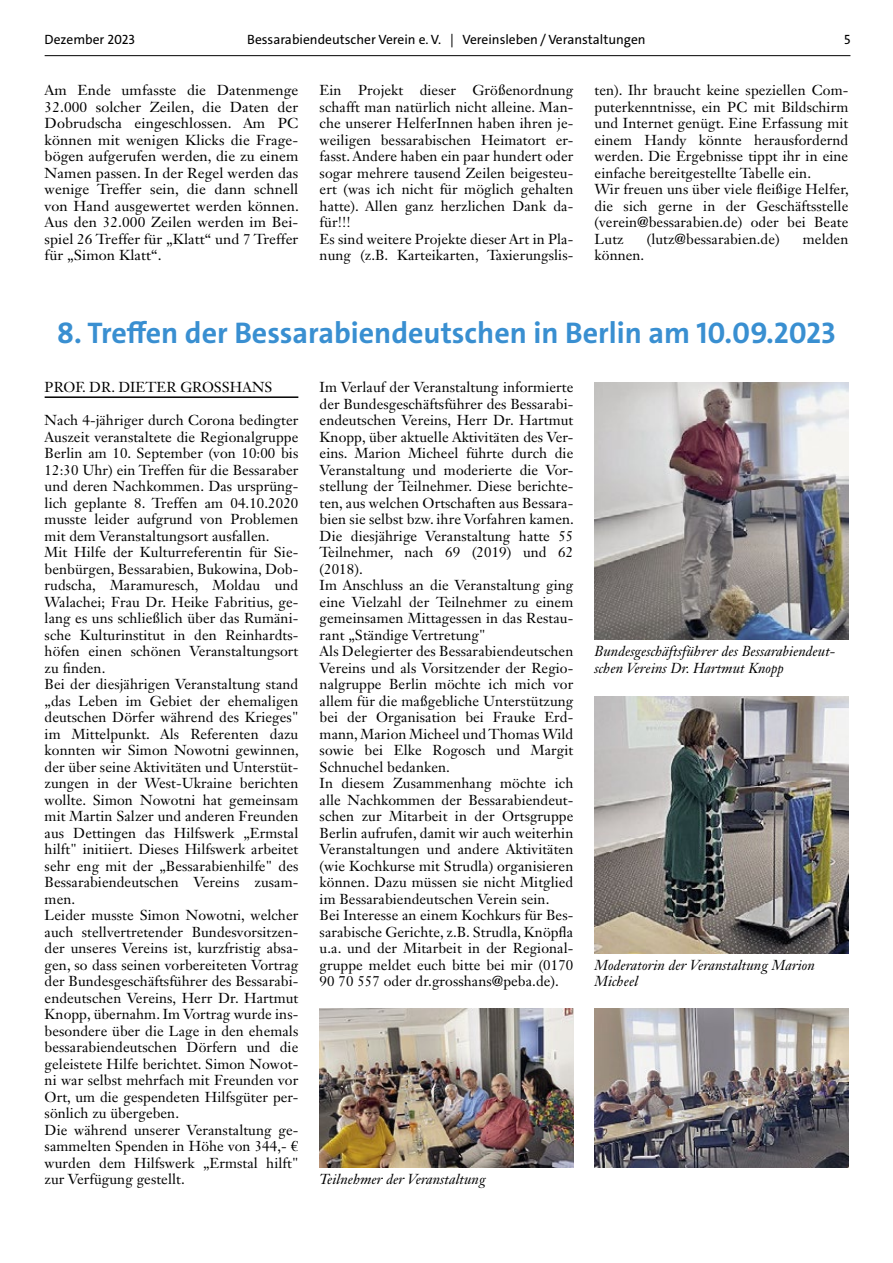
<style>
.page{position:relative;width:893px;height:1263px;background:#fff}
.page>*{position:absolute;margin:0;border:0;box-sizing:border-box;transform-origin:0 0}
.t1{font:700 30px "The Sans";color:#398fd1}
.t2{font:14.25px/16.5px "Janson Text LT Std";letter-spacing:.005em;color:#000}
.t3{font:14.25px/16.5px "Janson Text LT Std";letter-spacing:.005em;color:#000;text-align:justify;scale:1.04 1}
.t4{font:italic 14.25px/16.5px "Janson Text LT Std";letter-spacing:.005em;color:#000}
.t5{font:13.5px "The Sans";color:#000}
</style>
<div class="page">
<hr style="left:45px;top:55px;width:805px;height:1px;background:#000">
<hr style="left:45px;top:396px;width:253px;height:2px;background:#000">
<img style="left:595px;top:382px;width:253px;height:258px">
<img style="left:595px;top:696px;width:253px;height:257px">
<img style="left:320px;top:1008px;width:253px;height:160px">
<img style="left:595px;top:1008px;width:253px;height:160px">
<p class="t5" style="left:45px;top:31px;width:92px">Dezember 2023</p>
<p class="t5" style="left:247px;top:31px;width:400px">Bessarabiendeutscher Verein e. V. | Vereinsleben / Veranstaltungen</p>
<p class="t5" style="left:844px;top:31px;width:8px">5</p>
<p class="t3" style="left:45px;top:82px;width:246px">Am Ende umfasste die Datenmenge 32.000 solcher Zeilen, die Daten der Dobrudscha eingeschlossen. Am PC können mit wenigen Klicks die Frage&shy;bögen aufgerufen werden, die zu einem Namen passen. In der Regel werden das wenige Treffer sein, die dann schnell von Hand ausgewertet werden können.<br>Aus den 32.000 Zeilen werden im Bei&shy;spiel 26 Treffer für „Klatt“ und 7 Treffer für „Simon Klatt“.</p>
<p class="t2" style="left:320px;top:82px;width:255px">Ein Projekt dieser Größenordnung schafft man natürlich nicht alleine. Man&shy;che unserer HelferInnen haben ihren je&shy;weiligen bessarabischen Heimatort er&shy;fasst. Andere haben ein paar hundert oder sogar mehrere tausend Zeilen beigesteu&shy;ert (was ich nicht für möglich gehalten hatte). Allen ganz herzlichen Dank da&shy;für!!!<br>Es sind weitere Projekte dieser Art in Pla&shy;nung (z.B. Karteikarten, Taxierungslis-</p>
<p class="t2" style="left:595px;top:82px;width:256px">ten). Ihr braucht keine speziellen Com&shy;puterkenntnisse, ein PC mit Bildschirm und Internet genügt. Eine Erfassung mit einem Handy könnte herausfordernd werden. Die Ergebnisse tippt ihr in eine einfache bereitgestellte Tabelle ein.<br>Wir freuen uns über viele fleißige Helfer, die sich gerne in der Geschäftsstelle (verein@bessarabien.de) oder bei Beate Lutz</p>
<p class="t2" style="left:647px;top:230px;width:134px">(lutz@bessarabien.de)</p>
<p class="t2" style="left:803px;top:230px;width:47px">melden</p>
<p class="t2" style="left:595px;top:247px;width:51px">können.</p>
<h1 class="t1" style="left:57px;top:313px;width:780px">8. Treffen der Bessarabiendeutschen in Berlin am 10.09.2023</h1>
<p class="t2" style="left:45px;top:379px;width:229px">PROF. DR. DIETER GROSSHANS</p>
<p class="t2" style="left:45px;top:412px;width:256px">Nach 4-jähriger durch Corona bedingter Auszeit veranstaltete die Regionalgruppe Berlin am 10. September (von 10:00 bis 12:30 Uhr) ein Treffen für die Bessaraber und deren Nachkommen. Das ursprüng&shy;lich geplante 8. Treffen am 04.10.2020 musste leider aufgrund von Problemen mit dem Veranstaltungsort ausfallen.<br>Mit Hilfe der Kulturreferentin für Sie&shy;benbürgen, Bessarabien, Bukowina, Dob&shy;rudscha, Maramuresch, Moldau und Walachei; Frau Dr. Heike Fabritius, ge&shy;lang es uns schließlich über das Rumäni&shy;sche Kulturinstitut in den Reinhardts&shy;höfen einen schönen Veranstaltungsort zu finden.<br>Bei der diesjährigen Veranstaltung stand „das Leben im Gebiet der ehemaligen deutschen Dörfer während des Krieges" im Mittelpunkt. Als Referenten dazu konnten wir Simon Nowotni gewinnen, der über seine Aktivitäten und Unterstüt&shy;zungen in der West-Ukraine berichten wollte. Simon Nowotni hat gemeinsam mit Martin Salzer und anderen Freunden aus Dettingen das Hilfswerk „Ermstal hilft" initiiert. Dieses Hilfswerk arbeitet sehr eng mit der „Bessarabienhilfe" des Bessarabiendeutschen Vereins zusam&shy;men.<br>Leider musste Simon Nowotni, welcher auch stellvertretender Bundesvorsitzen&shy;der unseres Vereins ist, kurzfristig absa&shy;gen, so dass seinen vorbereiteten Vortrag der Bundesgeschäftsführer des Bessarabi&shy;endeutschen Vereins, Herr Dr. Hartmut Knopp, übernahm. Im Vortrag wurde ins&shy;besondere über die Lage in den ehemals bessarabiendeutschen Dörfern und die geleistete Hilfe berichtet. Simon Nowot&shy;ni war selbst mehrfach mit Freunden vor Ort, um die gespendeten Hilfsgüter per&shy;sönlich zu übergeben.<br>Die während unserer Veranstaltung ge&shy;sammelten Spenden in Höhe von 344,- € wurden dem Hilfswerk „Ermstal hilft" zur Verfügung gestellt.</p>
<p class="t2" style="left:320px;top:379px;width:256px">Im Verlauf der Veranstaltung informierte der Bundesgeschäftsführer des Bessarabi&shy;endeutschen Vereins, Herr Dr. Hartmut Knopp, über aktuelle Aktivitäten des Ver&shy;eins. Marion Micheel führte durch die Veranstaltung und moderierte die Vor&shy;stellung der Teilnehmer. Diese berichte&shy;ten, aus welchen Ortschaften aus Bessara&shy;bien sie selbst bzw. ihre Vorfahren kamen.<br>Die diesjährige Veranstaltung hatte 55<br>Teilnehmer, nach 69 (2019) und 62 (2018).<br>Im Anschluss an die Veranstaltung ging eine Vielzahl der Teilnehmer zu einem gemeinsamen Mittagessen in das Restau&shy;rant „Ständige Vertretung"<br>Als Delegierter des Bessarabiendeutschen Vereins und als Vorsitzender der Regio&shy;nalgruppe Berlin möchte ich mich vor allem für die maßgebliche Unterstützung bei der Organisation bei Frauke Erd&shy;mann, Marion Micheel und Thomas Wild sowie bei Elke Rogosch und Margit Schnuchel bedanken.<br>In diesem Zusammenhang möchte ich alle Nachkommen der Bessarabiendeut&shy;schen zur Mitarbeit in der Ortsgruppe Berlin aufrufen, damit wir auch weiterhin Veranstaltungen und andere Aktivitäten (wie Kochkurse mit Strudla) organisieren können. Dazu müssen sie nicht Mitglied im Bessarabiendeutschen Verein sein.<br>Bei Interesse an einem Kochkurs für Bes&shy;sarabische Gerichte, z.B. Strudla, Knöpfla u.a. und der Mitarbeit in der Regional&shy;gruppe meldet euch bitte bei mir (0170<br>90 70 557 oder dr.grosshans@peba.de).</p>
<p class="t4" style="left:595px;top:643px;width:242px">Bundesgeschäftsführer des Bessarabiendeut&shy;schen Vereins Dr. Hartmut Knopp</p>
<p class="t4" style="left:595px;top:957px;width:222px">Moderatorin der Veranstaltung Marion<br>Micheel</p>
<p class="t4" style="left:320px;top:1171px;width:168px">Teilnehmer der Veranstaltung</p>
</div>
